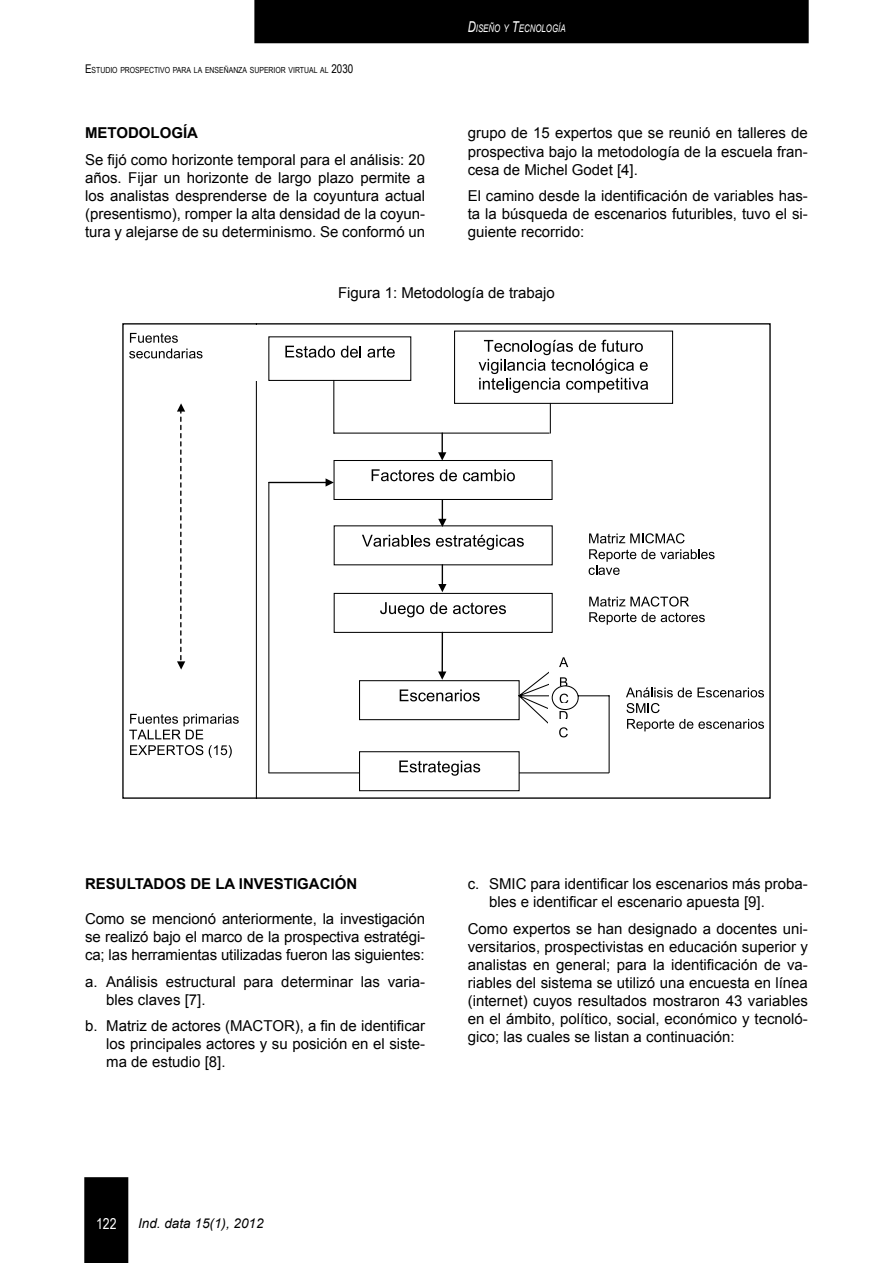
<style>
.page{position:relative;width:893px;height:1263px;background:#fff}
.page>*{position:absolute;margin:0;border:0;box-sizing:border-box;transform-origin:0 0}
.t1{font:15px/18px "Arial";color:#000;text-align:justify}
.t2{font:700 15px "Arial";color:#000}
.t3{font:15px "Arial Narrow";color:#fff}
.t4{font:italic 13.5px "Arial";color:#000}
.t5{font:italic 10.5px "Arial";color:#fff;scale:.75 1}
.t6{font:8.4px "Arial Narrow";color:#000}
.s1{font-size:12px}
.s2{font-weight:700}
.s3{font-size:15px}
</style>
<div class="page">
<div style="left:84px;top:1177px;width:44px;height:86px;background:#000"></div>
<div style="left:254px;top:0;width:555px;height:43px;background:#000"></div>
<svg style="left:130px;top:330px;width:634px;height:467px"></svg>
<hr style="left:256px;top:324px;width:1px;height:474px;background:#000">
<div style="left:123px;top:325px;width:133px;height:55px;background:#fff"></div>
<svg style="left:129px;top:333px;width:74px;height:25px"></svg>
<svg style="left:129px;top:714px;width:110px;height:25px"></svg>
<svg style="left:130px;top:745px;width:73px;height:10px"></svg>
<svg style="left:209px;top:745px;width:23px;height:13px"></svg>
<svg style="left:177px;top:403px;width:8px;height:267px"></svg>
<p class="t6" style="left:85px;top:63px;width:270px"><span class="s1">E</span>STUDIO PROSPECTIVO PARA LA ENSEÑANZA SUPERIOR VIRTUAL AL <span class="s1">2030</span></p>
<p class="t1" style="left:85px;top:120px;width:342px;line-height:26.5px"><span class="s2">METODOLOGÍA<br></span>Se fijó como horizonte temporal para el análisis: 20</p>
<p class="t1" style="left:85px;top:169px;width:342px">años. Fijar un horizonte de largo plazo permite a los analistas desprenderse de la coyuntura actual (presentismo), romper la alta densidad de la coyun&shy;tura y alejarse de su determinismo. Se conformó un</p>
<p class="t5" style="left:468px;top:22px;width:132px"><span class="s3">D</span>ISEÑO Y <span class="s3">T</span>ECNOLOGÍA</p>
<p class="t1" style="left:468px;top:124px;width:342px">grupo de 15 expertos que se reunió en talleres de prospectiva bajo la metodología de la escuela fran&shy;cesa de Michel Godet [4].</p>
<p class="t1" style="left:468px;top:187px;width:342px">El camino desde la identificación de variables has&shy;ta la búsqueda de escenarios futuribles, tuvo el si&shy;guiente recorrido:</p>
<p class="t1" style="left:338px;top:284px;width:218px">Figura 1: Metodología de trabajo</p>
<p class="t2" style="left:85px;top:874px;width:274px">RESULTADOS DE LA INVESTIGACIÓN</p>
<p class="t1" style="left:85px;top:910px;width:342px">Como se mencionó anteriormente, la investigación se realizó bajo el marco de la prospectiva estratégi&shy;ca; las herramientas utilizadas fueron las siguientes:</p>
<p class="t1" style="left:106px;top:972px;width:320px;text-indent:-21px">a. Análisis estructural para determinar las varia&shy;bles claves [7].</p>
<p class="t1" style="left:106px;top:1017px;width:320px;text-indent:-21px">b. Matriz de actores (MACTOR), a fin de identificar los principales actores y su posición en el siste&shy;ma de estudio [8].</p>
<p class="t1" style="left:489px;top:875px;width:320px;text-indent:-21px">c. SMIC para identificar los escenarios más proba&shy;bles e identificar el escenario apuesta [9].</p>
<p class="t1" style="left:468px;top:919px;width:342px">Como expertos se han designado a docentes uni&shy;versitarios, prospectivistas en educación superior y analistas en general; para la identificación de va&shy;riables del sistema se utilizó una encuesta en línea (internet) cuyos resultados mostraron 43 variables en el ámbito, político, social, económico y tecnoló&shy;gico; las cuales se listan a continuación:</p>
<p class="t3" style="left:96px;top:1213px;width:22px">122</p>
<p class="t4" style="left:138px;top:1215px;width:127px">Ind. data 15(1), 2012</p>
</div>
